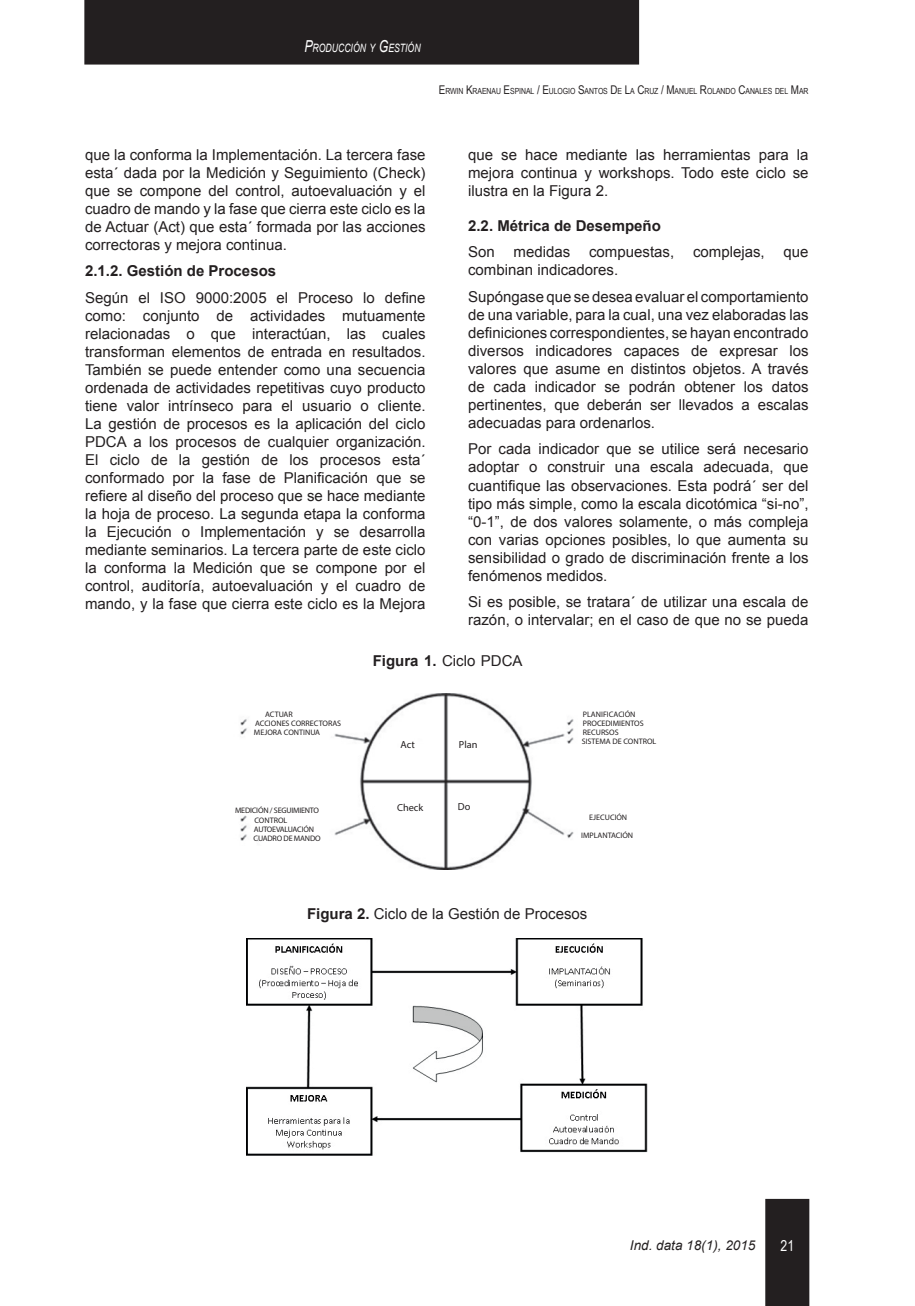
<style>
.page{position:relative;width:915px;height:1306px;background:#fff}
.page>*{position:absolute;margin:0;border:0;box-sizing:border-box;transform-origin:0 0}
.t1{font:15px/18px "Arial";color:#231f20;text-align:justify}
.t2{font:700 15px "Arial";color:#231f20}
.t3{font:15px "Arial Narrow";color:#fff}
.t4{font:italic 13.5px "Arial";color:#231f20}
.t5{font:italic 11.55px "Arial";color:#fff;scale:.75 1}
.t6{font:10.2px "Myriad Pro";color:#231f20}
.t7{font:8.4px "Arial Narrow";letter-spacing:-.005em;color:#231f20}
.t8{font:7.95px/9.1px "Myriad Pro";color:#231f20}
.t9{font:7.95px/9.8px "Myriad Pro";letter-spacing:-.025em;color:#231f20}
.s1{font-size:16.5px}
.s2{font-size:12px}
.s3{font-weight:700}
</style>
<div class="page">
<div style="left:765px;top:1199px;width:43px;height:106px;background:#231f20"></div>
<div style="left:765px;top:1198px;width:44px;height:107px;border:2px solid #231f20"></div>
<div style="left:85px;top:0;width:553px;height:64px;background:#231f20"></div>
<div style="left:84px;top:0;width:555px;height:65px;border:2px solid #231f20"></div>
<img style="left:240px;top:693px;width:334px;height:176px">
<img style="left:246px;top:938px;width:401px;height:217px">
<p class="t5" style="left:304px;top:40px;width:156px"><span class="s1">P</span>RODUCCIÓN Y <span class="s1">G</span>ESTIÓN</p>
<p class="t7" style="left:439px;top:85px;width:371px"><span class="s2">E</span>RWIN <span class="s2">K</span>RAENAU <span class="s2">E</span>SPINAL <span class="s2">/ E</span>ULOGIO <span class="s2">S</span>ANTOS <span class="s2">D</span>E <span class="s2">L</span>A <span class="s2">C</span>RUZ <span class="s2">/ M</span>ANUEL <span class="s2">R</span>OLANDO <span class="s2">C</span>ANALES DEL <span class="s2">M</span>AR</p>
<p class="t1" style="left:85px;top:146px;width:342px">que la conforma la Implementación. La tercera fase esta´ dada por la Medición y Seguimiento (Check) que se compone del control, autoevaluación y el cuadro de mando y la fase que cierra este ciclo es la de Actuar (Act) que esta´ formada por las acciones correctoras y mejora continua.</p>
<p class="t2" style="left:85px;top:261px;width:192px">2.1.2. Gestión de Procesos</p>
<p class="t1" style="left:85px;top:289px;width:342px">Según el ISO 9000:2005 el Proceso lo define como: conjunto de actividades mutuamente relacionadas o que interactúan, las cuales transforman elementos de entrada en resultados.<br>También se puede entender como una secuencia ordenada de actividades repetitivas cuyo producto tiene valor intrínseco para el usuario o cliente.<br>La gestión de procesos es la aplicación del ciclo PDCA a los procesos de cualquier organización.<br>El ciclo de la gestión de los procesos esta´ conformado por la fase de Planificación que se refiere al diseño del proceso que se hace mediante la hoja de proceso. La segunda etapa la conforma la Ejecución o Implementación y se desarrolla mediante seminarios. La tercera parte de este ciclo la conforma la Medición que se compone por el control, auditoría, autoevaluación y el cuadro de mando, y la fase que cierra este ciclo es la Mejora</p>
<p class="t1" style="left:468px;top:146px;width:342px">que se hace mediante las herramientas para la mejora continua y workshops. Todo este ciclo se ilustra en la Figura 2.</p>
<p class="t2" style="left:468px;top:215px;width:194px">2.2. Métrica de Desempeño</p>
<p class="t1" style="left:468px;top:243px;width:28px">Son</p>
<p class="t1" style="left:513px;top:243px;width:58px">medidas</p>
<p class="t1" style="left:589px;top:243px;width:177px">compuestas, complejas,</p>
<p class="t1" style="left:783px;top:243px;width:27px">que</p>
<p class="t1" style="left:468px;top:257px;width:342px;line-height:26.5px">combinan indicadores.<br>Supóngase que se desea evaluar el comportamiento</p>
<p class="t1" style="left:468px;top:306px;width:342px">de una variable, para la cual, una vez elaboradas las definiciones correspondientes, se hayan encontrado diversos indicadores capaces de expresar los valores que asume en distintos objetos. A través de cada indicador se podrán obtener los datos pertinentes, que deberán ser llevados a escalas adecuadas para ordenarlos.</p>
<p class="t1" style="left:468px;top:440px;width:342px">Por cada indicador que se utilice será necesario adoptar o construir una escala adecuada, que cuantifique las observaciones. Esta podrá´ ser del tipo más simple, como la escala dicotómica “si-no”, “0-1”, de dos valores solamente, o más compleja con varias opciones posibles, lo que aumenta su sensibilidad o grado de discriminación frente a los fenómenos medidos.</p>
<p class="t1" style="left:468px;top:593px;width:342px">Si es posible, se tratara´ de utilizar una escala de razón, o intervalar; en el caso de que no se pueda</p>
<p class="t1" style="left:372px;top:652px;width:151px"><span class="s3">Figura 1.</span> Ciclo PDCA</p>
<p class="t8" style="left:254px;top:709px;width:89px;text-indent:11px">ACTUAR<br>ACCIONES CORRECTORAS<br>MEJORA CONTINUA</p>
<p class="t9" style="left:254px;top:805px;width:67px;text-indent:-19px">MEDICIÓN / SEGUIMIENTO<br>CONTROL<br>AUTOEVALUACIÓN</p>
<p class="t9" style="left:253px;top:833px;width:68px">CUADRO DE MANDO</p>
<p class="t6" style="left:400px;top:738px;width:16px">Act</p>
<p class="t6" style="left:459px;top:738px;width:20px">Plan</p>
<p class="t6" style="left:397px;top:801px;width:28px">Check</p>
<p class="t6" style="left:457px;top:800px;width:14px">Do</p>
<p class="t8" style="left:581px;top:709px;width:76px">PLANIFICACIÓN<br>PROCEDIMIENTOS<br>RECURSOS<br>SISTEMA DE CONTROL</p>
<p class="t8" style="left:589px;top:812px;width:39px">EJECUCIÓN</p>
<p class="t8" style="left:581px;top:830px;width:53px">IMPLANTACIÓN</p>
<p class="t1" style="left:307px;top:905px;width:282px"><span class="s3">Figura 2.</span> Ciclo de la Gestión de Procesos</p>
<p class="t4" style="left:629px;top:1236px;width:127px">Ind. data 18(1), 2015</p>
<p class="t3" style="left:780px;top:1234px;width:15px">21</p>
</div>
